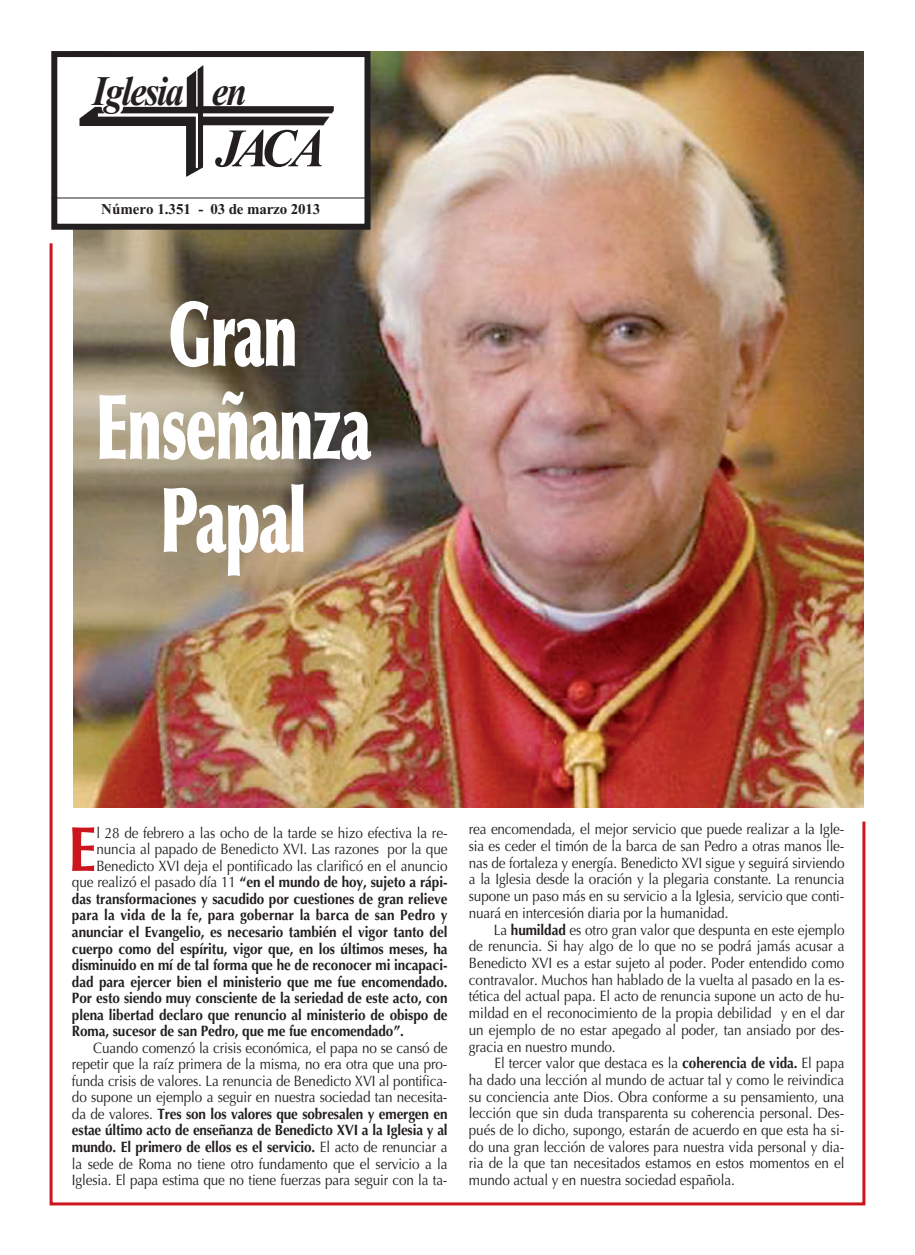
<style>
.page{position:relative;width:915px;height:1255px;background:#fff}
.page>*{position:absolute;margin:0;border:0;box-sizing:border-box;transform-origin:0 0}
.t1{font:900 90px/93px "Optima";letter-spacing:-.025em;color:#fff;text-align:center;scale:.6 1}
.t2{font:700 63.45px "Optima";color:#cd151d;scale:.9 1}
.t3{font:italic 700 54px "Times New Roman";color:#231f20;scale:.95 1}
.t4{font:italic 700 42px "Times New Roman";letter-spacing:-.05em;color:#231f20;scale:.88 1}
.t5{font:15px "Optima";letter-spacing:-.005em;color:#231f20;scale:.9 1}
.t6{font:700 15px "Optima";letter-spacing:-.005em;color:#231f20;scale:.9 1}
.t7{font:700 15px "Times New Roman";letter-spacing:-.01em;color:#231f20}
.s1{font-weight:400}
.s2{font-weight:700}
</style>
<div class="page">
<img style="left:74px;top:51px;width:789px;height:189px">
<img style="left:49px;top:240px;width:817px;height:966px">
<div style="left:54px;top:54px;width:313px;height:173px;background:#fff"></div>
<img style="left:79px;top:65px;width:255px;height:112px">
<div style="left:51px;top:51px;width:319px;height:179px;border:6px solid #231f20"></div>
<hr style="left:51px;top:198px;width:316px;height:1px;background:#231f20">
<p class="t4" style="left:92px;top:76px;width:177px">Iglesia en</p>
<p class="t3" style="left:215px;top:130px;width:117px">JACA</p>
<p class="t7" style="left:101px;top:204px;width:220px">Número 1.351 - 03 de marzo 2013</p>
<p class="t1" style="left:95px;top:297px;width:461px">Gran<br>Enseñanza<br>Papal</p>
<p class="t2" style="left:68px;top:823px;width:33px">E</p>
<p class="t5" style="left:96px;top:826px;width:391px">l 28 de febrero a las ocho de la tarde se hizo efectiva la re-</p>
<p class="t5" style="left:96px;top:843px;width:391px">nuncia al papado de Benedicto XVI. Las razones por la que</p>
<p class="t5" style="left:96px;top:859px;width:391px">Benedicto XVI deja el pontificado las clarificó en el anuncio</p>
<p class="t6" style="left:72px;top:876px;width:418px"><span class="s1">que realizó el pasado día 11</span> “en el mundo de hoy, sujeto a rápi-</p>
<p class="t6" style="left:72px;top:892px;width:418px">das transformaciones y sacudido por cuestiones de gran relieve</p>
<p class="t6" style="left:72px;top:909px;width:418px">para la vida de la fe, para gobernar la barca de san Pedro y</p>
<p class="t6" style="left:72px;top:925px;width:418px">anunciar el Evangelio, es necesario también el vigor tanto del</p>
<p class="t6" style="left:72px;top:942px;width:418px">cuerpo como del espíritu, vigor que, en los últimos meses, ha</p>
<p class="t6" style="left:72px;top:958px;width:418px">disminuido en mí de tal forma que he de reconocer mi incapaci-</p>
<p class="t6" style="left:72px;top:975px;width:418px">dad para ejercer bien el ministerio que me fue encomendado.</p>
<p class="t6" style="left:72px;top:991px;width:418px">Por esto siendo muy consciente de la seriedad de este acto, con</p>
<p class="t6" style="left:72px;top:1008px;width:418px">plena libertad declaro que renuncio al ministerio de obispo de</p>
<p class="t6" style="left:72px;top:1024px;width:370px">Roma, sucesor de san Pedro, que me fue encomendado”.</p>
<p class="t5" style="left:93px;top:1041px;width:395px">Cuando comenzó la crisis económica, el papa no se cansó de</p>
<p class="t5" style="left:72px;top:1057px;width:418px">repetir que la raíz primera de la misma, no era otra que una pro-</p>
<p class="t5" style="left:72px;top:1074px;width:418px">funda crisis de valores. La renuncia de Benedicto XVI al pontifica-</p>
<p class="t5" style="left:72px;top:1090px;width:418px">do supone un ejemplo a seguir en nuestra sociedad tan necesita-</p>
<p class="t6" style="left:72px;top:1107px;width:418px"><span class="s1">da de valores.</span> Tres son los valores que sobresalen y emergen en</p>
<p class="t6" style="left:72px;top:1124px;width:419px">estae último acto de enseñanza de Benedicto XVI a la Iglesia y al</p>
<p class="t6" style="left:72px;top:1140px;width:418px">mundo. El primero de ellos es el servicio. <span class="s1">El acto de renunciar a</span></p>
<p class="t5" style="left:72px;top:1157px;width:418px">la sede de Roma no tiene otro fundamento que el servicio a la</p>
<p class="t5" style="left:72px;top:1173px;width:418px">Iglesia. El papa estima que no tiene fuerzas para seguir con la ta-</p>
<p class="t5" style="left:468px;top:823px;width:418px">rea encomendada, el mejor servicio que puede realizar a la Igle-</p>
<p class="t5" style="left:468px;top:839px;width:418px">sia es ceder el timón de la barca de san Pedro a otras manos lle-</p>
<p class="t5" style="left:468px;top:856px;width:418px">nas de fortaleza y energía. Benedicto XVI sigue y seguirá sirviendo</p>
<p class="t5" style="left:468px;top:873px;width:418px">a la Iglesia desde la oración y la plegaria constante. La renuncia</p>
<p class="t5" style="left:468px;top:889px;width:418px">supone un paso más en su servicio a la Iglesia, servicio que conti-</p>
<p class="t5" style="left:468px;top:906px;width:290px">nuará en intercesión diaria por la humanidad.</p>
<p class="t5" style="left:493px;top:923px;width:391px">La <span class="s2">humildad</span> es otro gran valor que despunta en este ejemplo</p>
<p class="t5" style="left:468px;top:939px;width:419px">de renuncia. Si hay algo de lo que no se podrá jamás acusar a</p>
<p class="t5" style="left:468px;top:956px;width:418px">Benedicto XVI es a estar sujeto al poder. Poder entendido como</p>
<p class="t5" style="left:468px;top:973px;width:419px">contravalor. Muchos han hablado de la vuelta al pasado en la es-</p>
<p class="t5" style="left:468px;top:990px;width:418px">tética del actual papa. El acto de renuncia supone un acto de hu-</p>
<p class="t5" style="left:468px;top:1006px;width:419px">mildad en el reconocimiento de la propia debilidad y en el dar</p>
<p class="t5" style="left:468px;top:1023px;width:418px">un ejemplo de no estar apegado al poder, tan ansiado por des-</p>
<p class="t5" style="left:468px;top:1040px;width:164px">gracia en nuestro mundo.</p>
<p class="t5" style="left:494px;top:1056px;width:390px">El tercer valor que destaca es la <span class="s2">coherencia de vida.</span> El papa</p>
<p class="t5" style="left:468px;top:1073px;width:418px">ha dado una lección al mundo de actuar tal y como le reivindica</p>
<p class="t5" style="left:468px;top:1090px;width:418px">su conciencia ante Dios. Obra conforme a su pensamiento, una</p>
<p class="t5" style="left:468px;top:1106px;width:418px">lección que sin duda transparenta su coherencia personal. Des-</p>
<p class="t5" style="left:468px;top:1123px;width:418px">pués de lo dicho, supongo, estarán de acuerdo en que esta ha si-</p>
<p class="t5" style="left:468px;top:1140px;width:418px">do una gran lección de valores para nuestra vida personal y dia-</p>
<p class="t5" style="left:468px;top:1157px;width:418px">ria de la que tan necesitados estamos en estos momentos en el</p>
<p class="t5" style="left:468px;top:1173px;width:297px">mundo actual y en nuestra sociedad española.</p>
</div>
